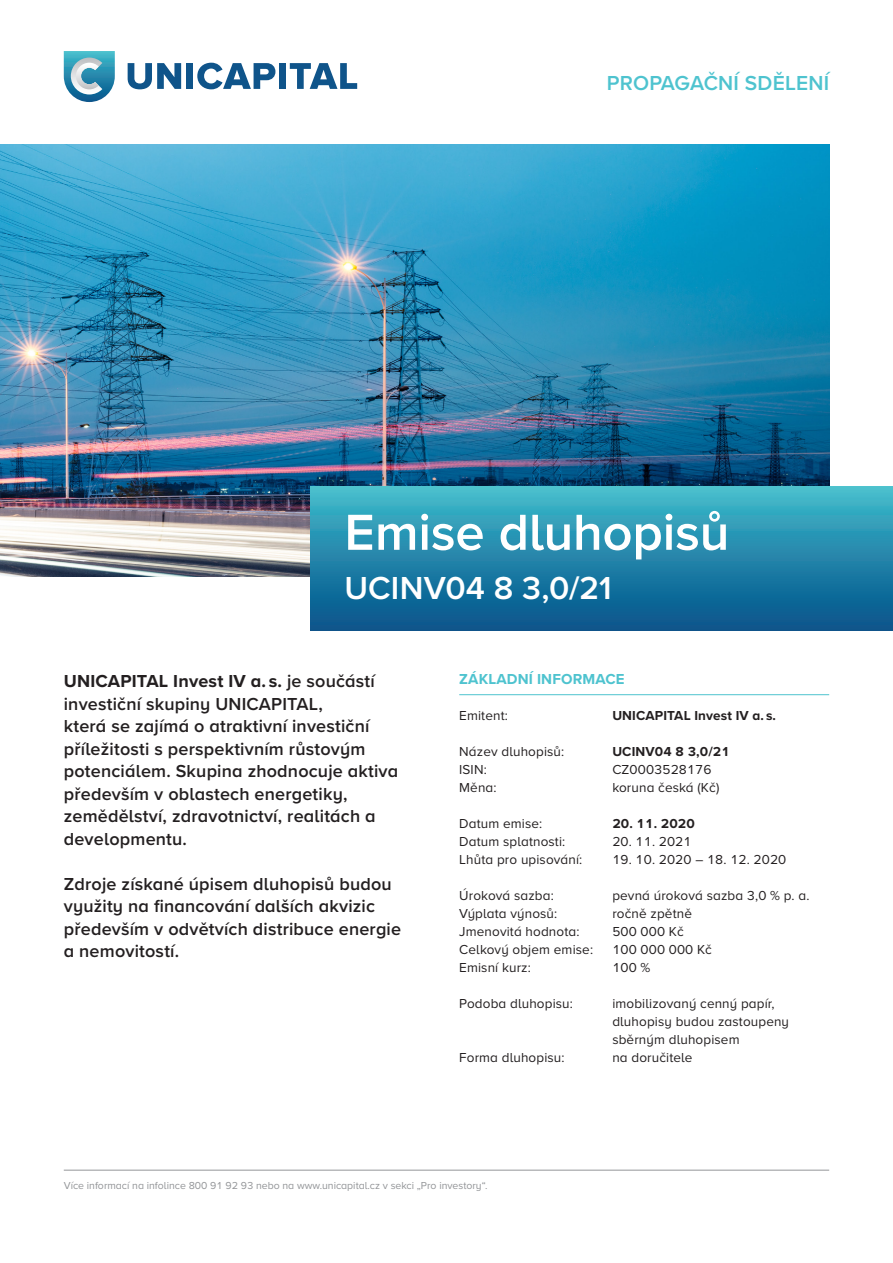
<style>
.page{position:relative;width:893px;height:1263px;background:#fff}
.page>*{position:absolute;margin:0;border:0;box-sizing:border-box;transform-origin:0 0}
.t1{font:600 52.5px "Proxima Nova A";letter-spacing:-.005em;color:#fff}
.t2{font:600 33px "Proxima Nova A";letter-spacing:.005em;color:#fff}
.zakladni_text_9b{font:600 21px "Proxima Nova A";letter-spacing:.01em;color:#4ec3cf}
.zakladni_text_9b-2{font:600 18px/22.5px "Proxima Nova A";letter-spacing:.01em;color:#231f20}
.nadpisy_10b{font:700 15px "Proxima Nova A";letter-spacing:.01em;color:#4ec3cf}
.zakladni_text_9b_TAB{font:13.5px/18px "Proxima Nova A";letter-spacing:.01em;color:#231f20}
.zakladni_text_9b_TAB-2{font:700 13.5px "Proxima Nova A";letter-spacing:.01em;color:#231f20}
.Zápatí{font:10.5px "Proxima Nova A";color:#939598}
.s1{font-weight:700}
</style>
<div class="page">
<img style="left:0;top:144px;width:829px;height:432px">
<div style="left:310px;top:486px;width:583px;height:144px;background:linear-gradient(to bottom,#44bdcc,#04528a)"></div>
<svg style="left:128px;top:63px;width:53px;height:26px"></svg>
<div style="left:187px;top:63px;width:6px;height:26px;background:#0f548a"></div>
<svg style="left:197px;top:63px;width:78px;height:26px"></svg>
<div style="left:279px;top:63px;width:7px;height:26px;background:#0f548a"></div>
<svg style="left:290px;top:63px;width:67px;height:26px"></svg>
<svg style="left:64px;top:51px;width:51px;height:51px"></svg>
<hr style="left:459px;top:694px;width:370px;height:1px;background:#4ec3cf">
<hr style="left:64px;top:1170px;width:765px;height:1px;background:#939598">
<p class="zakladni_text_9b" style="left:607px;top:70px;width:224px">PROPAGAČNÍ SDĚLENÍ</p>
<p class="t1" style="left:344px;top:501px;width:386px">Emise dluhopisů</p>
<p class="t2" style="left:344px;top:569px;width:269px">UCINV04 8 3,0/21</p>
<p class="zakladni_text_9b-2" style="left:64px;top:670px;width:336px"><span class="s1">UNICAPITAL Invest IV a. s.</span> je součástí investiční skupiny UNICAPITAL,<br>která se zajímá o atraktivní investiční příležitosti s perspektivním růstovým potenciálem. Skupina zhodnocuje aktiva především v oblastech energetiky, zemědělství, zdravotnictví, realitách a developmentu.</p>
<p class="zakladni_text_9b-2" style="left:64px;top:873px;width:339px">Zdroje získané úpisem dluhopisů budou využity na financování dalších akvizic především v odvětvích distribuce energie</p>
<p class="zakladni_text_9b-2" style="left:64px;top:940px;width:117px">a nemovitostí.</p>
<p class="nadpisy_10b" style="left:459px;top:670px;width:167px">ZÁKLADNÍ INFORMACE</p>
<p class="zakladni_text_9b_TAB" style="left:459px;top:707px;width:50px">Emitent:</p>
<p class="zakladni_text_9b_TAB-2" style="left:612px;top:707px;width:165px">UNICAPITAL Invest IV a. s.</p>
<p class="zakladni_text_9b_TAB" style="left:459px;top:743px;width:107px">Název dluhopisů:</p>
<p class="zakladni_text_9b_TAB-2" style="left:612px;top:743px;width:119px">UCINV04 8 3,0/21</p>
<p class="zakladni_text_9b_TAB" style="left:459px;top:761px;width:29px">ISIN:</p>
<p class="zakladni_text_9b_TAB" style="left:612px;top:761px;width:101px">CZ0003528176</p>
<p class="zakladni_text_9b_TAB" style="left:459px;top:779px;width:39px">Měna:</p>
<p class="zakladni_text_9b_TAB" style="left:612px;top:779px;width:109px">koruna česká (Kč)</p>
<p class="zakladni_text_9b_TAB" style="left:459px;top:815px;width:85px">Datum emise:</p>
<p class="zakladni_text_9b_TAB-2" style="left:612px;top:815px;width:84px">20. 11. 2020</p>
<p class="zakladni_text_9b_TAB" style="left:459px;top:833px;width:108px">Datum splatnosti:</p>
<p class="zakladni_text_9b_TAB" style="left:612px;top:833px;width:81px">20. 11. 2021</p>
<p class="zakladni_text_9b_TAB" style="left:459px;top:851px;width:125px">Lhůta pro upisování:</p>
<p class="zakladni_text_9b_TAB" style="left:612px;top:851px;width:176px">19. 10. 2020 – 18. 12. 2020</p>
<p class="zakladni_text_9b_TAB" style="left:459px;top:887px;width:96px">Úroková sazba:</p>
<p class="zakladni_text_9b_TAB" style="left:612px;top:887px;width:199px">pevná úroková sazba 3,0 % p. a.</p>
<p class="zakladni_text_9b_TAB" style="left:459px;top:905px;width:100px">Výplata výnosů:</p>
<p class="zakladni_text_9b_TAB" style="left:612px;top:905px;width:81px">ročně zpětně</p>
<p class="zakladni_text_9b_TAB" style="left:459px;top:923px;width:122px">Jmenovitá hodnota:</p>
<p class="zakladni_text_9b_TAB" style="left:612px;top:923px;width:73px">500 000 Kč</p>
<p class="zakladni_text_9b_TAB" style="left:459px;top:941px;width:135px">Celkový objem emise:</p>
<p class="zakladni_text_9b_TAB" style="left:612px;top:941px;width:101px">100 000 000 Kč</p>
<p class="zakladni_text_9b_TAB" style="left:459px;top:959px;width:73px">Emisní kurz:</p>
<p class="zakladni_text_9b_TAB" style="left:612px;top:959px;width:40px">100 %</p>
<p class="zakladni_text_9b_TAB" style="left:459px;top:995px;width:115px">Podoba dluhopisu:</p>
<p class="zakladni_text_9b_TAB" style="left:612px;top:995px;width:178px">imobilizovaný cenný papír, dluhopisy budou zastoupeny sběrným dluhopisem</p>
<p class="zakladni_text_9b_TAB" style="left:459px;top:1049px;width:107px">Forma dluhopisu:</p>
<p class="zakladni_text_9b_TAB" style="left:612px;top:1049px;width:82px">na doručitele</p>
<p class="Zápatí" style="left:64px;top:1179px;width:425px">Více informací na infolince 800 91 92 93 nebo na www.unicapital.cz v sekci „Pro investory“.</p>
</div>
